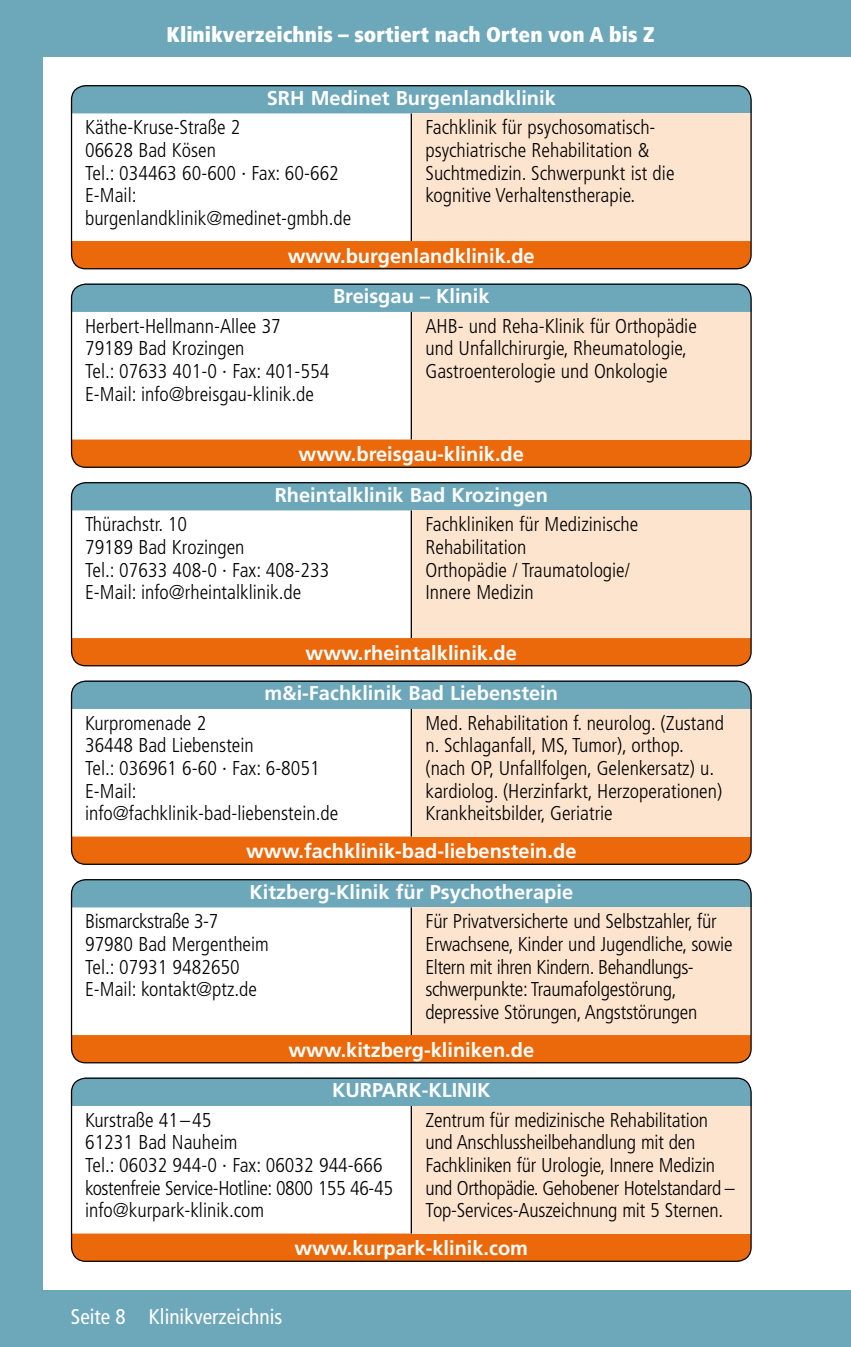
<style>
.page{position:relative;width:851px;height:1347px;background:#fff}
.page>*{position:absolute;margin:0;border:0;box-sizing:border-box;transform-origin:0 0}
.t1{font:900 condensed 21.25px "Frutiger";color:#fff}
.t2{font:condensed 21.25px "Frutiger";color:#fff}
.t3{font:300 condensed 20px/22.5px "Frutiger";color:#000}
.t4{font:700 20px "Frutiger";color:#fff}
</style>
<div class="page">
<div style="left:0;top:0;width:43px;height:1346px;background:#6da7ba"></div>
<div style="left:0;top:0;width:850px;height:57px;background:#6da7ba"></div>
<div style="left:0;top:1290px;width:850px;height:56px;background:#6da7ba"></div>
<div style="left:72px;top:241px;width:679px;height:28px;background:#eb690b"></div>
<div style="left:71px;top:85px;width:680px;height:28px;background:#6da7ba"></div>
<div style="left:411px;top:113px;width:340px;height:128px;background:#fde4cf"></div>
<hr style="left:410px;top:113px;width:2px;height:128px;background:#000">
<div style="left:71px;top:85px;width:680px;height:184px;border:1px solid #000;border-radius:14px"></div>
<div style="left:72px;top:439px;width:679px;height:28px;background:#eb690b"></div>
<div style="left:71px;top:284px;width:680px;height:28px;background:#6da7ba"></div>
<div style="left:411px;top:312px;width:340px;height:127px;background:#fde4cf"></div>
<hr style="left:410px;top:312px;width:2px;height:127px;background:#000">
<div style="left:71px;top:283px;width:680px;height:185px;border:1px solid #000;border-radius:14px"></div>
<div style="left:72px;top:638px;width:679px;height:28px;background:#eb690b"></div>
<div style="left:71px;top:482px;width:680px;height:28px;background:#6da7ba"></div>
<div style="left:411px;top:510px;width:340px;height:128px;background:#fde4cf"></div>
<hr style="left:410px;top:510px;width:2px;height:128px;background:#000">
<div style="left:71px;top:482px;width:680px;height:184px;border:1px solid #000;border-radius:14px"></div>
<div style="left:72px;top:836px;width:679px;height:28px;background:#eb690b"></div>
<div style="left:71px;top:681px;width:680px;height:28px;background:#6da7ba"></div>
<div style="left:411px;top:709px;width:340px;height:127px;background:#fde4cf"></div>
<hr style="left:410px;top:709px;width:2px;height:127px;background:#000">
<div style="left:71px;top:680px;width:680px;height:185px;border:1px solid #000;border-radius:14px"></div>
<div style="left:72px;top:1035px;width:679px;height:27px;background:#eb690b"></div>
<div style="left:71px;top:879px;width:680px;height:28px;background:#6da7ba"></div>
<div style="left:411px;top:907px;width:340px;height:128px;background:#fde4cf"></div>
<hr style="left:410px;top:907px;width:2px;height:128px;background:#000">
<div style="left:71px;top:879px;width:680px;height:184px;border:1px solid #000;border-radius:14px"></div>
<div style="left:72px;top:1233px;width:679px;height:28px;background:#eb690b"></div>
<div style="left:71px;top:1078px;width:680px;height:28px;background:#6da7ba"></div>
<div style="left:411px;top:1106px;width:340px;height:127px;background:#fde4cf"></div>
<hr style="left:410px;top:1106px;width:2px;height:127px;background:#000">
<div style="left:71px;top:1077px;width:680px;height:184px;border:1px solid #000;border-radius:14px"></div>
<p class="t1" style="left:167px;top:21px;width:489px">Klinikverzeichnis – sortiert nach Orten von A bis Z</p>
<p class="t4" style="left:267px;top:86px;width:290px">SRH Medinet Burgenlandklinik</p>
<p class="t3" style="left:85px;top:117px;width:268px">Käthe-Kruse-Straße 2<br>06628 Bad Kösen<br>Tel.: 034463 60-600 · Fax: 60-662<br>E-Mail: burgenlandklinik@medinet-gmbh.de</p>
<p class="t3" style="left:425px;top:117px;width:250px">Fachklinik für psychosomatisch&shy;psychiatrische Rehabilitation &amp; Suchtmedizin. Schwerpunkt ist die kognitive Verhaltenstherapie.</p>
<p class="t4" style="left:288px;top:244px;width:248px">www.burgenlandklinik.de</p>
<p class="t4" style="left:333px;top:284px;width:158px">Breisgau – Klinik</p>
<p class="t3" style="left:85px;top:315px;width:246px">Herbert-Hellmann-Allee 37<br>79189 Bad Krozingen<br>Tel.: 07633 401-0 · Fax: 401-554<br>E-Mail: info@breisgau-klinik.de</p>
<p class="t3" style="left:425px;top:315px;width:273px">AHB- und Reha-Klinik für Orthopädie und Unfallchirurgie, Rheumatologie,<br>Gastroenterologie und Onkologie</p>
<p class="t4" style="left:298px;top:443px;width:227px">www.breisgau-klinik.de</p>
<p class="t4" style="left:274px;top:483px;width:275px">Rheintalklinik Bad Krozingen</p>
<p class="t3" style="left:85px;top:513px;width:246px">Thürachstr. 10<br>79189 Bad Krozingen<br>Tel.: 07633 408-0 · Fax: 408-233<br>E-Mail: info@rheintalklinik.de</p>
<p class="t3" style="left:425px;top:513px;width:214px">Fachkliniken für Medizinische<br>Rehabilitation<br>Orthopädie / Traumatologie/<br>Innere Medizin</p>
<p class="t4" style="left:305px;top:641px;width:213px">www.rheintalklinik.de</p>
<p class="t4" style="left:264px;top:681px;width:295px">m&amp;i-Fachklinik Bad Liebenstein</p>
<p class="t3" style="left:85px;top:712px;width:255px">Kurpromenade 2<br>36448 Bad Liebenstein<br>Tel.: 036961 6-60 · Fax: 6-8051<br>E-Mail: info@fachklinik-bad-liebenstein.de</p>
<p class="t3" style="left:425px;top:712px;width:300px">Med. Rehabilitation f. neurolog. (Zustand n. Schlaganfall, MS, Tumor), orthop. (nach OP, Unfallfolgen, Gelenkersatz) u. kardiolog. (Herzinfarkt, Herzoperationen)<br>Krankheitsbilder, Geriatrie</p>
<p class="t4" style="left:246px;top:839px;width:332px">www.fachklinik-bad-liebenstein.de</p>
<p class="t4" style="left:249px;top:880px;width:325px">Kitzberg-Klinik für Psychotherapie</p>
<p class="t3" style="left:85px;top:910px;width:185px">Bismarckstraße 3-7<br>97980 Bad Mergentheim<br>Tel.: 07931 9482650<br>E-Mail: kontakt@ptz.de</p>
<p class="t3" style="left:425px;top:910px;width:308px">Für Privatversicherte und Selbstzahler, für Erwachsene, Kinder und Jugendliche, sowie Eltern mit ihren Kindern. Behandlungs&shy;schwerpunkte: Traumafolgestörung, depressive Störungen, Angststörungen</p>
<p class="t4" style="left:288px;top:1038px;width:247px">www.kitzberg-kliniken.de</p>
<p class="t4" style="left:332px;top:1078px;width:119px">KURPARK-KLINI</p>
<p class="t4" style="left:477px;top:1078px;width:15px">K</p>
<p class="t3" style="left:85px;top:1109px;width:309px">Kurstraße 41–45<br>61231 Bad Nauheim<br>Tel.: 06032 944-0 · Fax: 06032 944-666 kostenfreie Service-Hotline: 0800 155 46-45 info@kurpark-klinik.com</p>
<p class="t3" style="left:425px;top:1109px;width:311px">Zentrum für medizinische Rehabilitation und Anschlussheilbehandlung mit den Fachkliniken für Urologie, Innere Medizin und Orthopädie. Gehobener Hotelstandard – Top-Services-Auszeichnung mit 5 Sternen.</p>
<p class="t4" style="left:294px;top:1236px;width:235px">www.kurpark-klinik.com</p>
<p class="t2" style="left:71px;top:1304px;width:213px">Seite 8 Klinikverzeichnis</p>
</div>
